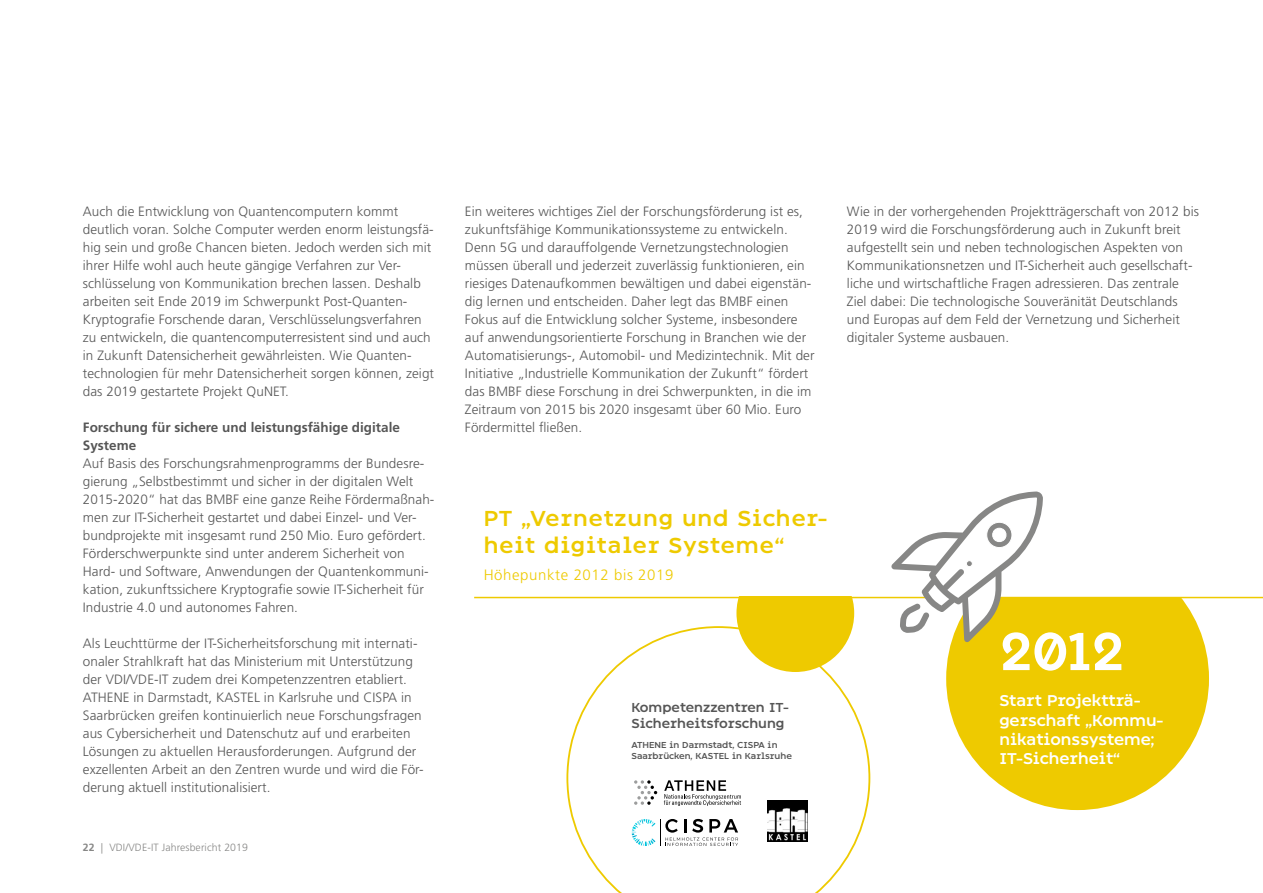
<style>
.page{position:relative;width:1263px;height:893px;background:#fff}
.page>*{position:absolute;margin:0;border:0;box-sizing:border-box;transform-origin:0 0}
.t1{font:500 55.5px "Dragon";color:#fff}
.t2{font:500 22.5px/27px "Dragon";letter-spacing:.04em;color:#eeca00}
.t3{font:500 16.2px/19.5px "Dragon";color:#fff}
.t4{font:300 15px "Frutiger LT";letter-spacing:.04em;color:#eeca00}
.t5{font:300 13.5px/18px "Frutiger LT";letter-spacing:.005em;color:#565656}
.t6{font:700 13.5px/18px "Frutiger LT";color:#565656}
.t7{font:500 13.5px/16.2px "Dragon";color:#565656}
.t8{font:300 10.5px "Frutiger LT";letter-spacing:.01em;color:#878786}
.t9{font:500 9px/10.8px "Dragon";color:#565656}
.s1{font-weight:700}
</style>
<div class="page">
<svg style="left:946px;top:604px;width:263px;height:206px;fill:#eeca00"></svg>
<svg style="left:474px;top:596px;width:789px;height:8px"></svg>
<svg style="left:891px;top:491px;width:152px;height:151px"></svg>
<svg style="left:566px;top:626px;width:304px;height:267px"></svg>
<svg style="left:736px;top:596px;width:118px;height:76px"></svg>
<p class="t5" style="left:465px;top:203px;width:351px">Ein weiteres wichtiges Ziel der Forschungsförderung ist es, zukunftsfähige Kommunikationssysteme zu entwickeln.<br>Denn 5G und darauffolgende Vernetzungstechnologien müssen überall und jederzeit zuverlässig funktionieren, ein riesiges Datenaufkommen bewältigen und dabei eigenstän&shy;dig lernen und entscheiden. Daher legt das BMBF einen Fokus auf die Entwicklung solcher Systeme, insbesondere auf anwendungsorientierte Forschung in Branchen wie der Automatisierungs-, Automobil- und Medizintechnik. Mit der Initiative „Industrielle Kommunikation der Zukunft“ fördert das BMBF diese Forschung in drei Schwerpunkten, in die im Zeitraum von 2015 bis 2020 insgesamt über 60 Mio. Euro Fördermittel fließen.</p>
<p class="t5" style="left:847px;top:202px;width:353px">Wie in der vorhergehenden Projektträgerschaft von 2012 bis 2019 wird die Forschungsförderung auch in Zukunft breit aufgestellt sein und neben technologischen Aspekten von Kommunikationsnetzen und IT-Sicherheit auch gesellschaft&shy;liche und wirtschaftliche Fragen adressieren. Das zentrale Ziel dabei: Die technologische Souveränität Deutschlands und Europas auf dem Feld der Vernetzung und Sicherheit digitaler Systeme ausbauen.</p>
<p class="t5" style="left:83px;top:202px;width:353px">Auch die Entwicklung von Quantencomputern kommt deutlich voran. Solche Computer werden enorm leistungsfä&shy;hig sein und große Chancen bieten. Jedoch werden sich mit ihrer Hilfe wohl auch heute gängige Verfahren zur Ver&shy;schlüsselung von Kommunikation brechen lassen. Deshalb arbeiten seit Ende 2019 im Schwerpunkt Post-Quanten-Kryptografie Forschende daran, Verschlüsselungsverfahren zu entwickeln, die quantencomputerresistent sind und auch in Zukunft Datensicherheit gewährleisten. Wie Quanten&shy;technologien für mehr Datensicherheit sorgen können, zeigt das 2019 gestartete Projekt QuNET.</p>
<p class="t6" style="left:83px;top:418px;width:319px">Forschung für sichere und leistungsfähige digitale<br>Systeme</p>
<p class="t5" style="left:83px;top:454px;width:353px">Auf Basis des Forschungsrahmenprogramms der Bundesre&shy;gierung „Selbstbestimmt und sicher in der digitalen Welt 2015-2020“ hat das BMBF eine ganze Reihe Fördermaßnah&shy;men zur IT-Sicherheit gestartet und dabei Einzel- und Ver&shy;bundprojekte mit insgesamt rund 250 Mio. Euro gefördert.<br>Förderschwerpunkte sind unter anderem Sicherheit von Hard- und Software, Anwendungen der Quantenkommuni&shy;kation, zukunftssichere Kryptografie sowie IT-Sicherheit für Industrie 4.0 und autonomes Fahren.</p>
<p class="t5" style="left:83px;top:634px;width:342px">Als Leuchttürme der IT-Sicherheitsforschung mit internati&shy;onaler Strahlkraft hat das Ministerium mit Unterstützung der VDI/VDE-IT zudem drei Kompetenzzentren etabliert.<br>ATHENE in Darmstadt, KASTEL in Karlsruhe und CISPA in Saarbrücken greifen kontinuierlich neue Forschungsfragen aus Cybersicherheit und Datenschutz auf und erarbeiten Lösungen zu aktuellen Herausforderungen. Aufgrund der exzellenten Arbeit an den Zentren wurde und wird die För&shy;derung aktuell institutionalisiert.</p>
<h1 class="t1" style="left:999px;top:618px;width:126px">2012</h1>
<h2 class="t2" style="left:484px;top:506px;width:345px">PT „Vernetzung und Sicher&shy;heit digitaler Systeme“</h2>
<p class="t4" style="left:484px;top:566px;width:191px">Höhepunkte 2012 bis 2019</p>
<p class="t3" style="left:999px;top:691px;width:166px">Start Projektträ&shy;gerschaft „Kommu&shy;nikationssysteme;<br>IT-Sicherheit“</p>
<p class="t7" style="left:631px;top:700px;width:159px">Kompetenzzentren IT-<br>Sicherheitsforschung</p>
<p class="t9" style="left:631px;top:740px;width:162px">ATHENE in Darmstadt, CISPA in<br>Saarbrücken, KASTEL in Karlsruhe</p>
<p class="t8" style="left:83px;top:841px;width:167px"><span class="s1">22</span> | VDI/VDE-IT Jahresbericht 2019</p>
</div>
